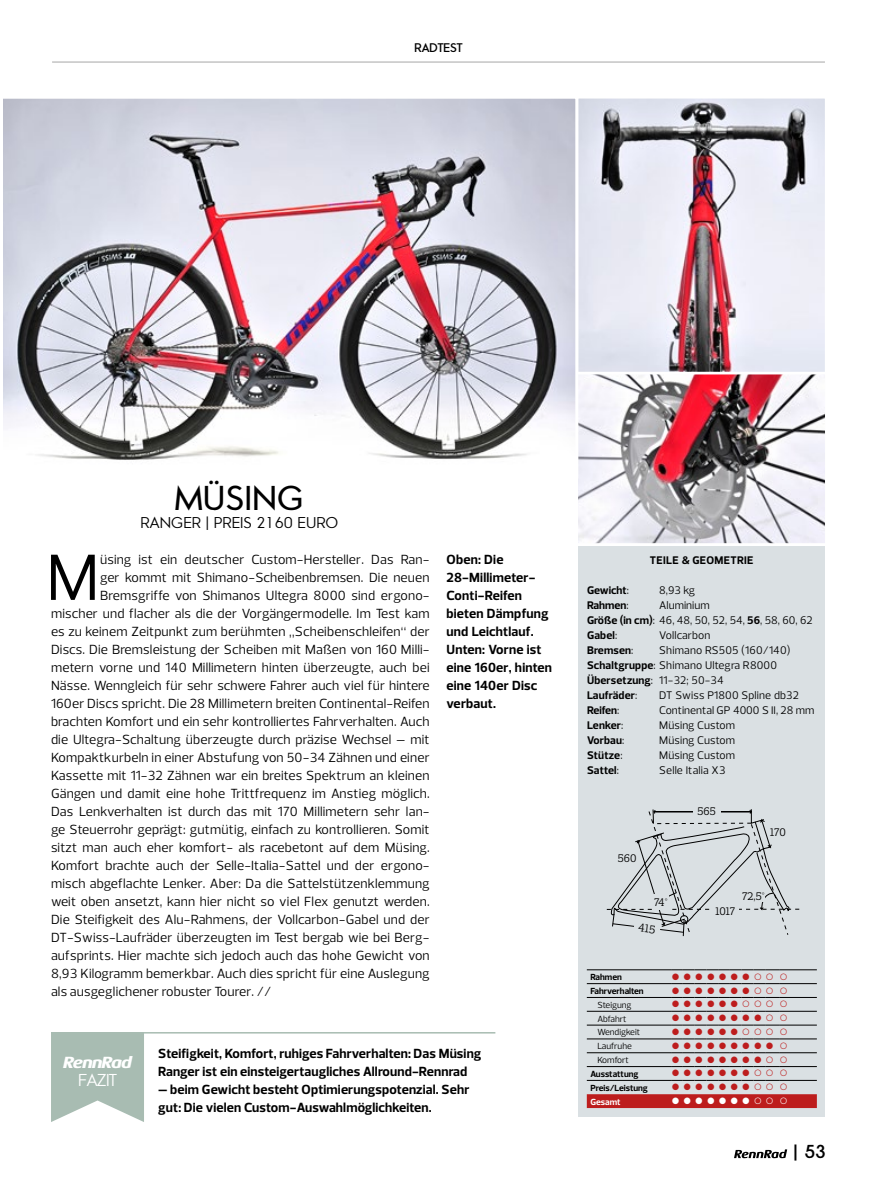
<style>
.page{position:relative;width:893px;height:1191px;background:#fff}
.page>*{position:absolute;margin:0;border:0;box-sizing:border-box;transform-origin:0 0}
.t1{font:66.45px "Prelo";color:#000}
.t2{font:600 33px "Aramis";letter-spacing:.04em;color:#000}
.t3{font:700 18px "Aramis";color:#000}
.t4{font:italic 800 16.5px "Aeonis LT";letter-spacing:-.08em;color:#fff}
.t5{font:16.5px "Aramis";color:#fff}
.t6{font:15px "Aramis";letter-spacing:.04em;color:#000}
.t7{font:14.85px "Century";color:#bd1d1d}
.t8{font:14.85px "Century";color:#fff}
.t9{font:13.5px "Prelo";letter-spacing:.01em;color:#000}
.t10{font:700 13.5px/18px "Prelo";letter-spacing:.01em;color:#000}
.t11{font:700 12px "Aramis";color:#000}
.t12{font:11.25px/15px "Prelo";letter-spacing:.015em;color:#000}
.t13{font:700 11.25px "Prelo";letter-spacing:.015em;color:#000}
.t14{font:11.25px "Prelo Slab";letter-spacing:-.02em;color:#000}
.t15{font:700 9px "Prelo";color:#000}
.t16{font:9px "Prelo";color:#000}
.t17{font:700 9px "Prelo";color:#fff}
.s1{font-weight:400}
.s2{font-weight:700}
</style>
<div class="page">
<img style="left:579px;top:100px;width:244px;height:272px">
<div style="left:575px;top:96px;width:252px;height:285px;border:3px solid #fff"></div>
<img style="left:579px;top:376px;width:245px;height:166px">
<div style="left:575px;top:372px;width:253px;height:174px;border:3px solid #fff"></div>
<div style="left:578px;top:546px;width:247px;height:570px;background:#dae0e3"></div>
<img style="left:4px;top:100px;width:570px;height:360px">
<div style="left:0;top:96px;width:578px;height:382px;border:3px solid #fff"></div>
<svg style="left:587px;top:1094px;width:230px;height:14px;background:#bd2020"></svg>
<hr style="left:587px;top:969px;width:84px;height:1px;background:#000">
<svg style="left:671px;top:969px;width:108px;height:1px"></svg>
<hr style="left:779px;top:969px;width:38px;height:1px;background:#000">
<hr style="left:587px;top:983px;width:84px;height:1px;background:#000">
<svg style="left:671px;top:983px;width:108px;height:1px"></svg>
<hr style="left:779px;top:983px;width:38px;height:1px;background:#000">
<hr style="left:587px;top:997px;width:84px;height:1px;background:#000">
<svg style="left:671px;top:997px;width:108px;height:1px"></svg>
<hr style="left:779px;top:997px;width:38px;height:1px;background:#000">
<hr style="left:587px;top:1011px;width:84px;height:1px;background:#000">
<svg style="left:671px;top:1011px;width:108px;height:1px"></svg>
<hr style="left:779px;top:1011px;width:38px;height:1px;background:#000">
<hr style="left:587px;top:1024px;width:84px;height:1px;background:#000">
<svg style="left:671px;top:1024px;width:108px;height:1px"></svg>
<hr style="left:779px;top:1024px;width:38px;height:1px;background:#000">
<hr style="left:587px;top:1038px;width:84px;height:1px;background:#000">
<svg style="left:671px;top:1038px;width:108px;height:1px"></svg>
<hr style="left:779px;top:1038px;width:38px;height:1px;background:#000">
<hr style="left:587px;top:1052px;width:84px;height:1px;background:#000">
<svg style="left:671px;top:1052px;width:108px;height:1px"></svg>
<hr style="left:779px;top:1052px;width:38px;height:1px;background:#000">
<hr style="left:587px;top:1066px;width:84px;height:1px;background:#000">
<svg style="left:671px;top:1066px;width:108px;height:1px"></svg>
<hr style="left:779px;top:1066px;width:38px;height:1px;background:#000">
<hr style="left:587px;top:1080px;width:84px;height:1px;background:#000">
<svg style="left:671px;top:1080px;width:108px;height:1px"></svg>
<hr style="left:779px;top:1080px;width:38px;height:1px;background:#000">
<svg style="left:51px;top:1033px;width:93px;height:89px;background:#b2c4bb"></svg>
<hr style="left:51px;top:1032px;width:444px;height:1px;background:#a8bcb2">
<svg style="left:734px;top:1149px;width:53px;height:9px"></svg>
<hr style="left:52px;top:61px;width:773px;height:2px;background:#c4c4c4">
<svg style="left:606px;top:809px;width:193px;height:127px"></svg>
<p class="t11" style="left:415px;top:39px;width:49px">RADTEST</p>
<h2 class="t2" style="left:175px;top:474px;width:129px">MÜSING</h2>
<p class="t6" style="left:141px;top:511px;width:199px">RANGER | PREIS 2160 EURO</p>
<h1 class="t1" style="left:46px;top:537px;width:55px">M</h1>
<p class="t9" style="left:100px;top:551px;width:331px">üsing ist ein deutscher Custom-Hersteller. Das Ran-</p>
<p class="t9" style="left:100px;top:569px;width:331px">ger kommt mit Shimano-Scheibenbremsen. Die neuen</p>
<p class="t9" style="left:100px;top:587px;width:331px">Bremsgriffe von Shimanos Ultegra 8000 sind ergono-</p>
<p class="t9" style="left:51px;top:605px;width:380px">mischer und flacher als die der Vorgängermodelle. Im Test kam</p>
<p class="t9" style="left:51px;top:623px;width:380px">es zu keinem Zeitpunkt zum berühmten „Scheibenschleifen“ der</p>
<p class="t9" style="left:51px;top:641px;width:380px">Discs. Die Bremsleistung der Scheiben mit Maßen von 160 Milli-</p>
<p class="t9" style="left:51px;top:659px;width:380px">metern vorne und 140 Millimetern hinten überzeugte, auch bei</p>
<p class="t9" style="left:51px;top:677px;width:380px">Nässe. Wenngleich für sehr schwere Fahrer auch viel für hintere</p>
<p class="t9" style="left:51px;top:695px;width:380px">160er Discs spricht. Die 28 Millimetern breiten Continental-Reifen</p>
<p class="t9" style="left:51px;top:713px;width:380px">brachten Komfort und ein sehr kontrolliertes Fahrverhalten. Auch</p>
<p class="t9" style="left:51px;top:731px;width:380px">die Ultegra-Schaltung überzeugte durch präzise Wechsel – mit</p>
<p class="t9" style="left:51px;top:749px;width:380px">Kompaktkurbeln in einer Abstufung von 50-34 Zähnen und einer</p>
<p class="t9" style="left:51px;top:767px;width:380px">Kassette mit 11-32 Zähnen war ein breites Spektrum an kleinen</p>
<p class="t9" style="left:51px;top:785px;width:380px">Gängen und damit eine hohe Trittfrequenz im Anstieg möglich.</p>
<p class="t9" style="left:51px;top:803px;width:380px">Das Lenkverhalten ist durch das mit 170 Millimetern sehr lan-</p>
<p class="t9" style="left:51px;top:821px;width:380px">ge Steuerrohr geprägt: gutmütig, einfach zu kontrollieren. Somit</p>
<p class="t9" style="left:51px;top:839px;width:380px">sitzt man auch eher komfort- als racebetont auf dem Müsing.</p>
<p class="t9" style="left:51px;top:857px;width:380px">Komfort brachte auch der Selle-Italia-Sattel und der ergono-</p>
<p class="t9" style="left:51px;top:875px;width:380px">misch abgeflachte Lenker. Aber: Da die Sattelstützenklemmung</p>
<p class="t9" style="left:51px;top:893px;width:380px">weit oben ansetzt, kann hier nicht so viel Flex genutzt werden.</p>
<p class="t9" style="left:51px;top:911px;width:380px">Die Steifigkeit des Alu-Rahmens, der Vollcarbon-Gabel und der</p>
<p class="t9" style="left:51px;top:929px;width:380px">DT-Swiss-Laufräder überzeugten im Test bergab wie bei Berg-</p>
<p class="t9" style="left:51px;top:947px;width:380px">aufsprints. Hier machte sich jedoch auch das hohe Gewicht von</p>
<p class="t9" style="left:51px;top:965px;width:380px">8,93 Kilogramm bemerkbar. Auch dies spricht für eine Auslegung</p>
<p class="t9" style="left:51px;top:983px;width:222px">als ausgeglichener robuster Tourer. //</p>
<p class="t10" style="left:446px;top:550px;width:107px">Oben: Die<br>28-Millimeter-<br>Conti-Reifen bieten Dämpfung und Leichtlauf.<br>Unten: Vorne ist eine 160er, hinten eine 140er Disc verbaut.</p>
<p class="t4" style="left:63px;top:1053px;width:71px">RennRad</p>
<p class="t5" style="left:79px;top:1068px;width:40px">FAZIT</p>
<p class="t10" style="left:158px;top:1044px;width:325px">Steifigkeit, Komfort, ruhiges Fahrverhalten: Das Müsing<br>Ranger ist ein einsteigertaugliches Allround-Rennrad</p>
<p class="t10" style="left:158px;top:1080px;width:313px">– beim Gewicht besteht Optimierungspotenzial. Sehr gut: Die vielen Custom-Auswahlmöglichkeiten.</p>
<p class="t13" style="left:650px;top:553px;width:105px">TEILE &amp; GEOMETRIE</p>
<p class="t13" style="left:587px;top:583px;width:43px">Gewicht<span class="s1">:</span></p>
<p class="t12" style="left:659px;top:582px;width:37px">8,93 kg</p>
<p class="t13" style="left:587px;top:598px;width:43px">Rahmen<span class="s1">:</span></p>
<p class="t12" style="left:587px;top:597px;width:227px;text-indent:72px">Aluminium<br><span class="s2">Größe (in cm)</span>: 46, 48, 50, 52, 54, <span class="s2">56</span>, 58, 60, 62<br><span class="s2">Gabel</span>:</p>
<p class="t12" style="left:659px;top:627px;width:53px">Vollcarbon</p>
<p class="t12" style="left:587px;top:642px;width:205px;text-indent:72px">Shimano RS505 (160/140)<br><span class="s2">Schaltgruppe</span>: Shimano Ultegra R8000<br><span class="s2">Übersetzung</span>: 11-32; 50-34<br><span class="s2">Laufräder</span>:</p>
<p class="t13" style="left:587px;top:643px;width:48px">Bremsen<span class="s1">:</span></p>
<p class="t12" style="left:659px;top:687px;width:141px">DT Swiss P1800 Spline db32</p>
<p class="t13" style="left:587px;top:703px;width:34px">Reifen<span class="s1">:</span></p>
<p class="t12" style="left:659px;top:702px;width:157px">Continental GP 4000 S II, 28 mm</p>
<p class="t13" style="left:587px;top:718px;width:38px">Lenker<span class="s1">:</span></p>
<p class="t12" style="left:659px;top:717px;width:77px">Müsing Custom</p>
<p class="t13" style="left:587px;top:733px;width:39px">Vorbau<span class="s1">:</span></p>
<p class="t12" style="left:659px;top:732px;width:77px">Müsing Custom</p>
<p class="t13" style="left:587px;top:748px;width:37px">Stütze<span class="s1">:</span></p>
<p class="t12" style="left:659px;top:747px;width:77px">Müsing Custom</p>
<p class="t13" style="left:587px;top:763px;width:33px">Sattel<span class="s1">:</span></p>
<p class="t12" style="left:659px;top:762px;width:68px">Selle Italia X3</p>
<p class="t14" style="left:697px;top:804px;width:20px">565</p>
<p class="t14" style="left:618px;top:851px;width:20px">560</p>
<p class="t14" style="left:654px;top:895px;width:15px">74°</p>
<p class="t14" style="left:770px;top:825px;width:17px">170</p>
<p class="t14" style="left:742px;top:889px;width:24px">72,5°</p>
<p class="t14" style="left:715px;top:904px;width:21px">1017</p>
<p class="t15" style="left:590px;top:971px;width:33px">Rahmen</p>
<p class="t7" style="left:671px;top:963px;width:118px">●●●●●●●○○ ○</p>
<p class="t15" style="left:590px;top:985px;width:55px">Fahrverhalten</p>
<p class="t7" style="left:671px;top:976px;width:118px">●●●●●●●○○ ○</p>
<p class="t16" style="left:597px;top:999px;width:36px">Steigung</p>
<p class="t7" style="left:671px;top:990px;width:118px">●●●●●●○○○ ○</p>
<p class="t16" style="left:597px;top:1013px;width:31px">Abfahrt</p>
<p class="t7" style="left:671px;top:1004px;width:118px">●●●●●●●●○ ○</p>
<p class="t16" style="left:597px;top:1026px;width:44px">Wendigkeit</p>
<p class="t7" style="left:671px;top:1018px;width:118px">●●●●●●○○○ ○</p>
<p class="t16" style="left:597px;top:1040px;width:36px">Laufruhe</p>
<p class="t7" style="left:671px;top:1032px;width:118px">●●●●●●●●● ○</p>
<p class="t16" style="left:597px;top:1054px;width:33px">Komfort</p>
<p class="t7" style="left:671px;top:1045px;width:118px">●●●●●●●●○ ○</p>
<p class="t15" style="left:590px;top:1068px;width:50px">Ausstattung</p>
<p class="t7" style="left:671px;top:1059px;width:118px">●●●●●●●○○ ○</p>
<p class="t15" style="left:590px;top:1082px;width:59px">Preis/Leistung</p>
<p class="t7" style="left:671px;top:1073px;width:118px">●●●●●●●○○ ○</p>
<p class="t17" style="left:590px;top:1096px;width:32px">Gesamt</p>
<p class="t8" style="left:671px;top:1087px;width:118px">●●●●●●●○○ ○</p>
<h3 class="t3" style="left:794px;top:1138px;width:33px">| 53</h3>
</div>
